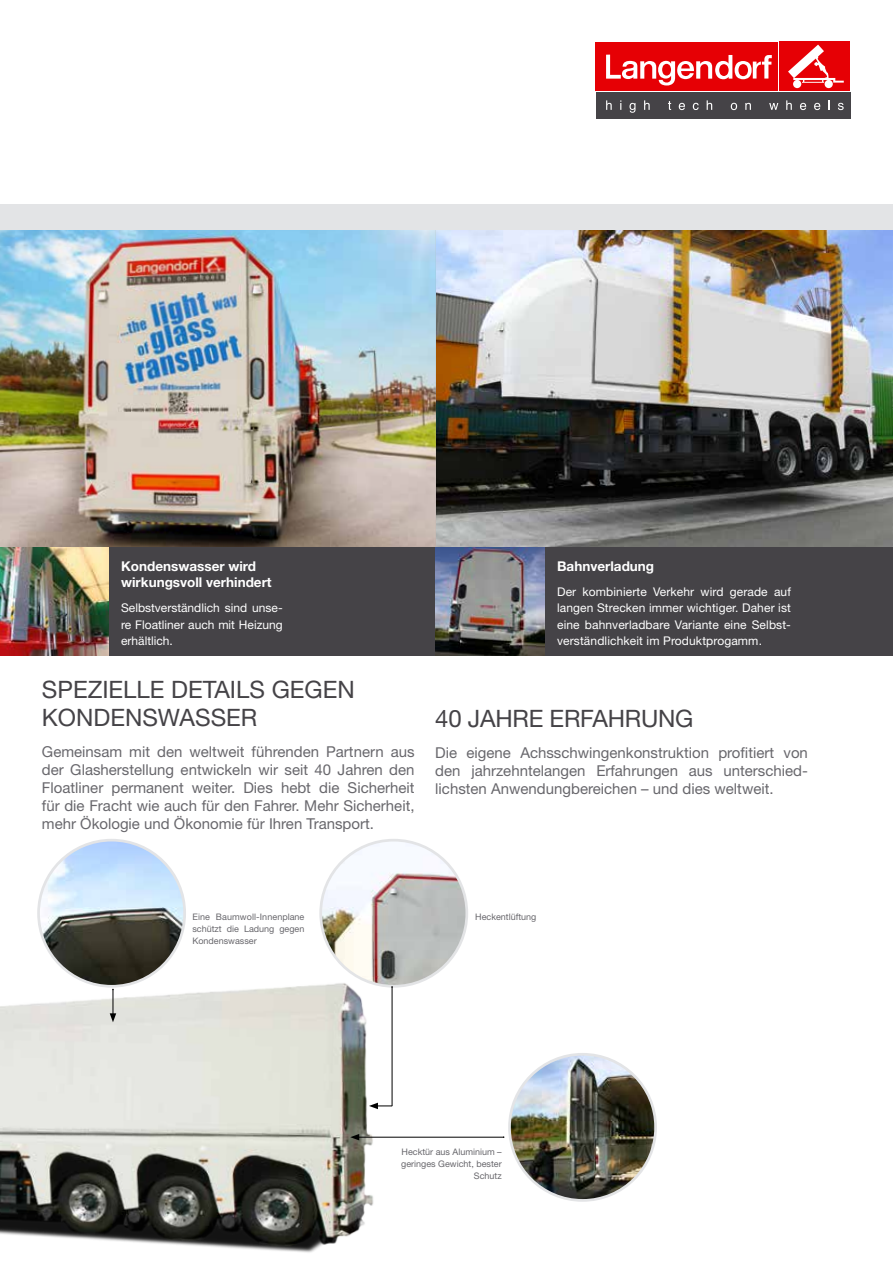
<style>
.page{position:relative;width:893px;height:1263px;background:#fff}
.page>*{position:absolute;margin:0;border:0;box-sizing:border-box;transform-origin:0 0}
.t1{font:24px/28.8px "Helvetica Neue LT Std";color:#454347}
.t2{font:15px/18px "Helvetica Neue LT Std";color:#68676c;text-align:justify}
.t3{font:700 13.5px/16.5px "Helvetica Neue LT Std";color:#fff}
.t4{font:12px/16.5px "Helvetica Neue LT Std";color:#fff;text-align:justify}
.t5{font:9px/12px "Helvetica Neue LT Std";color:#68676c;text-align:right}
</style>
<div class="page">
<img style="left:436px;top:230px;width:457px;height:317px">
<img style="left:0;top:230px;width:436px;height:317px">
<div style="left:0;top:547px;width:893px;height:108px;background:#454347"></div>
<img style="left:0;top:547px;width:108px;height:108px">
<div style="left:596px;top:92px;width:254px;height:27px;background:#454347"></div>
<svg style="left:606px;top:100px;width:6px;height:10px"></svg>
<svg style="left:629px;top:103px;width:6px;height:10px"></svg>
<svg style="left:644px;top:100px;width:6px;height:10px"></svg>
<svg style="left:668px;top:101px;width:3px;height:9px"></svg>
<svg style="left:679px;top:103px;width:6px;height:7px"></svg>
<svg style="left:693px;top:103px;width:6px;height:7px"></svg>
<svg style="left:707px;top:100px;width:5px;height:10px"></svg>
<svg style="left:731px;top:103px;width:6px;height:7px"></svg>
<svg style="left:745px;top:103px;width:6px;height:7px"></svg>
<svg style="left:769px;top:103px;width:9px;height:7px"></svg>
<svg style="left:786px;top:100px;width:6px;height:10px"></svg>
<svg style="left:800px;top:103px;width:6px;height:7px"></svg>
<svg style="left:814px;top:103px;width:6px;height:7px"></svg>
<svg style="left:838px;top:103px;width:6px;height:7px"></svg>
<div style="left:780px;top:42px;width:70px;height:49px;background:#e60005"></div>
<svg style="left:788px;top:45px;width:56px;height:43px"></svg>
<div style="left:596px;top:42px;width:182px;height:49px;background:#e60005"></div>
<svg style="left:606px;top:55px;width:166px;height:30px"></svg>
<img style="left:436px;top:547px;width:108px;height:108px">
<div style="left:0;top:204px;width:893px;height:26px;background:#e3e4e6"></div>
<img style="left:0;top:966px;width:392px;height:287px">
<img style="left:509px;top:1054px;width:147px;height:146px;border-radius:73px">
<div style="left:508px;top:1053px;width:149px;height:149px;border:3px solid #e3e4e6;border-radius:50%"></div>
<img style="left:39px;top:840px;width:146px;height:146px;border-radius:73px">
<div style="left:37px;top:839px;width:149px;height:149px;border:3px solid #e3e4e6;border-radius:50%"></div>
<svg style="left:110px;top:989px;width:6px;height:33px"></svg>
<hr style="left:357px;top:1137px;width:147px;height:1px;background:#000">
<svg style="left:350px;top:1134px;width:9px;height:6px"></svg>
<img style="left:321px;top:840px;width:146px;height:146px;border-radius:73px">
<div style="left:319px;top:839px;width:149px;height:149px;border:3px solid #e3e4e6;border-radius:50%"></div>
<svg style="left:369px;top:1103px;width:23px;height:6px"></svg>
<hr style="left:392px;top:987px;width:1px;height:119px;background:#000">
<p class="t3" style="left:121px;top:558px;width:152px">Kondenswasser wird wirkungsvoll verhindert</p>
<p class="t4" style="left:121px;top:600px;width:163px">Selbstverständlich sind unse&shy;re Floatliner auch mit Heizung erhältlich.</p>
<h1 class="t1" style="left:42px;top:674px;width:314px">SPEZIELLE DETAILS GEGEN<br>KONDENSWASSER</h1>
<p class="t2" style="left:42px;top:743px;width:374px">Gemeinsam mit den weltweit führenden Partnern aus der Glasherstellung entwickeln wir seit 40 Jahren den Floatliner permanent weiter. Dies hebt die Sicherheit für die Fracht wie auch für den Fahrer. Mehr Sicherheit, mehr Ökologie und Ökonomie für Ihren Transport.</p>
<p class="t3" style="left:557px;top:558px;width:99px">Bahnverladung</p>
<p class="t4" style="left:557px;top:583px;width:235px">Der kombinierte Verkehr wird gerade auf langen Strecken immer wichtiger. Daher ist eine bahnverladbare Variante eine Selbst&shy;verständlichkeit im Produktprogamm.</p>
<h1 class="t1" style="left:435px;top:704px;width:260px">40 JAHRE ERFAHRUNG</h1>
<p class="t2" style="left:435px;top:744px;width:374px">Die eigene Achsschwingenkonstruktion profitiert von den jahrzehntelangen Erfahrungen aus unterschied&shy;lichsten Anwendungbereichen – und dies weltweit.</p>
<p class="t5" style="left:192px;top:911px;width:114px;text-align:justify">Eine Baumwoll-Innenplane schützt die Ladung gegen Kondenswasser</p>
<p class="t5" style="left:475px;top:911px;width:63px">Heckentlüftung</p>
<p class="t5" style="left:401px;top:1146px;width:102px">Hecktür aus Aluminium – geringes Gewicht, bester<br>Schutz</p>
</div>
